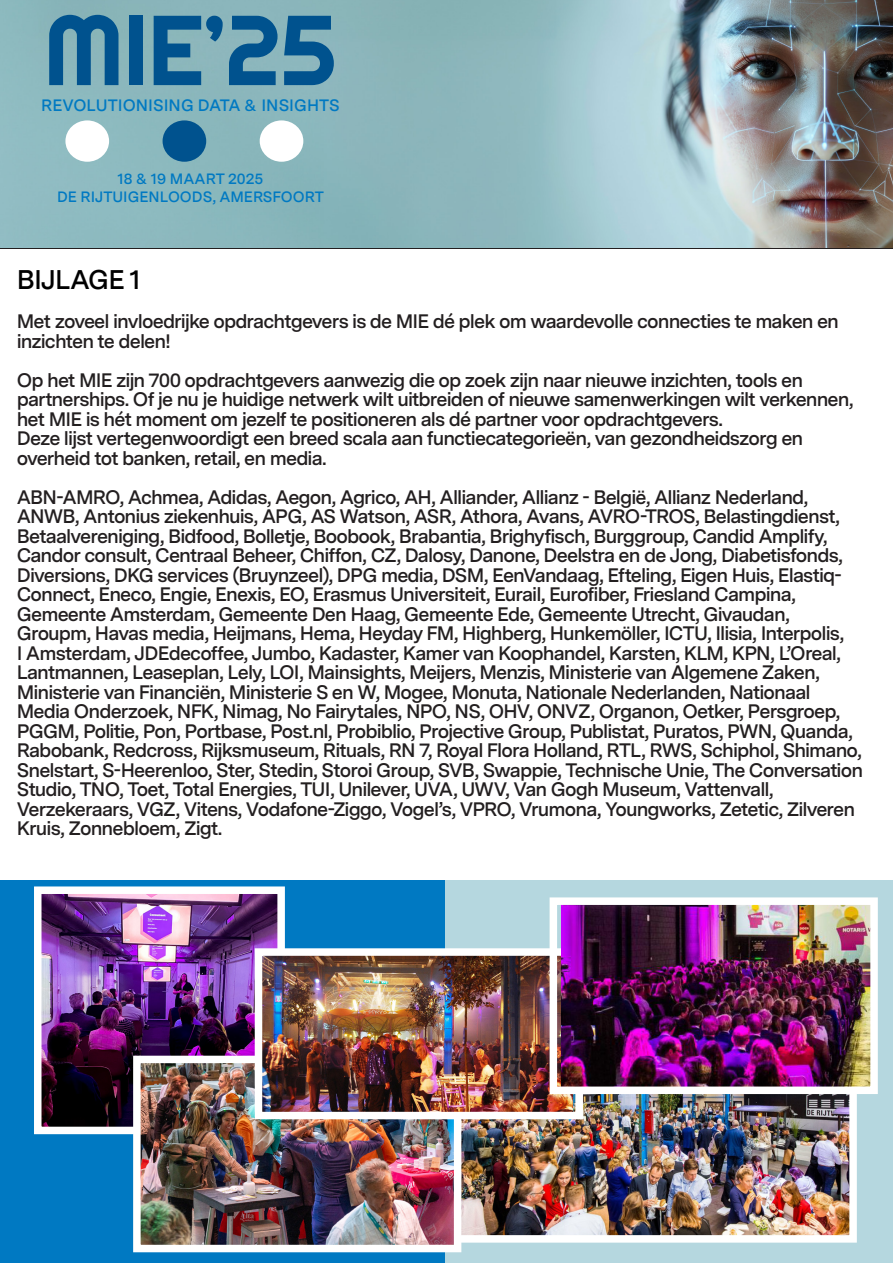
<style>
.page{position:relative;width:893px;height:1263px;background:#fff}
.page>*{position:absolute;margin:0;border:0;box-sizing:border-box;transform-origin:0 0}
.t1{font:99px "Righteous";color:#00528e}
.t2{font:600 27px "Messina Sans";letter-spacing:-.03em;color:#000}
.t3{font:600 19.5px/19.5px "Messina Sans";letter-spacing:-.045em;color:#231f20}
.t4{font:600 16.5px "Messina Sans";color:#0079c2}
.t5{font:600 15px "Messina Sans";color:#0079c2}
</style>
<div class="page">
<img style="left:0;top:0;width:893px;height:248px">
<div style="left:163px;top:120px;width:43px;height:42px;background:#00528e;border-radius:50%"></div>
<div style="left:65px;top:120px;width:44px;height:42px;background:#fff;border-radius:50%"></div>
<div style="left:260px;top:120px;width:43px;height:42px;background:#fff;border-radius:50%"></div>
<div style="left:0;top:880px;width:446px;height:383px;background:#0079c2"></div>
<div style="left:446px;top:880px;width:447px;height:383px;background:#b5d7df"></div>
<img style="left:43px;top:895px;width:233px;height:230px">
<div style="left:34px;top:886px;width:251px;height:248px;border:8px solid #fff"></div>
<img style="left:461px;top:1094px;width:387px;height:139px">
<div style="left:410px;top:1026px;width:447px;height:216px;border:8px solid #fff"></div>
<img style="left:142px;top:1065px;width:310px;height:178px">
<div style="left:133px;top:1056px;width:328px;height:196px;border:8px solid #fff"></div>
<img style="left:264px;top:957px;width:308px;height:153px">
<div style="left:255px;top:948px;width:328px;height:171px;border:8px solid #fff"></div>
<img style="left:561px;top:906px;width:308px;height:179px">
<div style="left:550px;top:897px;width:328px;height:197px;border:8px solid #fff"></div>
<p class="t1" style="left:43px;top:-12px;width:296px">MIE’25</p>
<p class="t4" style="left:41px;top:94px;width:300px">REVOLUTIONISING DATA &amp; INSIGHTS</p>
<p class="t5" style="left:117px;top:168px;width:147px">18 &amp; 19 MAART 2025</p>
<p class="t5" style="left:57px;top:186px;width:268px">DE RIJTUIGENLOODS, AMERSFOORT</p>
<p class="t2" style="left:17px;top:260px;width:126px">BIJLAGE 1</p>
<p class="t3" style="left:17px;top:311px;width:824px">Met zoveel invloedrijke opdrachtgevers is de MIE dé plek om waardevolle connecties te maken en inzichten te delen!</p>
<p class="t3" style="left:17px;top:369px;width:838px">Op het MIE zijn 700 opdrachtgevers aanwezig die op zoek zijn naar nieuwe inzichten, tools en partnerships. Of je nu je huidige netwerk wilt uitbreiden of nieuwe samenwerkingen wilt verkennen, het MIE is hét moment om jezelf te positioneren als dé partner voor opdrachtgevers.</p>
<p class="t3" style="left:17px;top:428px;width:788px">Deze lijst vertegenwoordigt een breed scala aan functiecategorieën, van gezondheidszorg en overheid tot banken, retail, en media.</p>
<p class="t3" style="left:17px;top:486px;width:848px">ABN-AMRO, Achmea, Adidas, Aegon, Agrico, AH, Alliander, Allianz - België, Allianz Nederland, ANWB, Antonius ziekenhuis, APG, AS Watson, ASR, Athora, Avans, AVRO-TROS, Belastingdienst, Betaalvereniging, Bidfood, Bolletje, Boobook, Brabantia, Brighyfisch, Burggroup, Candid Amplify, Candor consult, Centraal Beheer, Chiffon, CZ, Dalosy, Danone, Deelstra en de Jong, Diabetisfonds, Diversions, DKG services (Bruynzeel), DPG media, DSM, EenVandaag, Efteling, Eigen Huis, Elastiq-Connect, Eneco, Engie, Enexis, EO, Erasmus Universiteit, Eurail, Eurofiber, Friesland Campina, Gemeente Amsterdam, Gemeente Den Haag, Gemeente Ede, Gemeente Utrecht, Givaudan, Groupm, Havas media, Heijmans, Hema, Heyday FM, Highberg, Hunkemöller, ICTU, Ilisia, Interpolis,<br>I Amsterdam, JDEdecoffee, Jumbo, Kadaster, Kamer van Koophandel, Karsten, KLM, KPN, L’Oreal, Lantmannen, Leaseplan, Lely, LOI, Mainsights, Meijers, Menzis, Ministerie van Algemene Zaken, Ministerie van Financiën, Ministerie S en W, Mogee, Monuta, Nationale Nederlanden, Nationaal Media Onderzoek, NFK, Nimag, No Fairytales, NPO, NS, OHV, ONVZ, Organon, Oetker, Persgroep, PGGM, Politie, Pon, Portbase, Post.nl, Probiblio, Projective Group, Publistat, Puratos, PWN, Quanda, Rabobank, Redcross, Rijksmuseum, Rituals, RN 7, Royal Flora Holland, RTL, RWS, Schiphol, Shimano, Snelstart, S-Heerenloo, Ster, Stedin, Storoi Group, SVB, Swappie, Technische Unie, The Conversation Studio, TNO, Toet, Total Energies, TUI, Unilever, UVA, UWV, Van Gogh Museum, Vattenvall, Verzekeraars, VGZ, Vitens, Vodafone-Ziggo, Vogel’s, VPRO, Vrumona, Youngworks, Zetetic, Zilveren Kruis, Zonnebloem, Zigt.</p>
</div>
